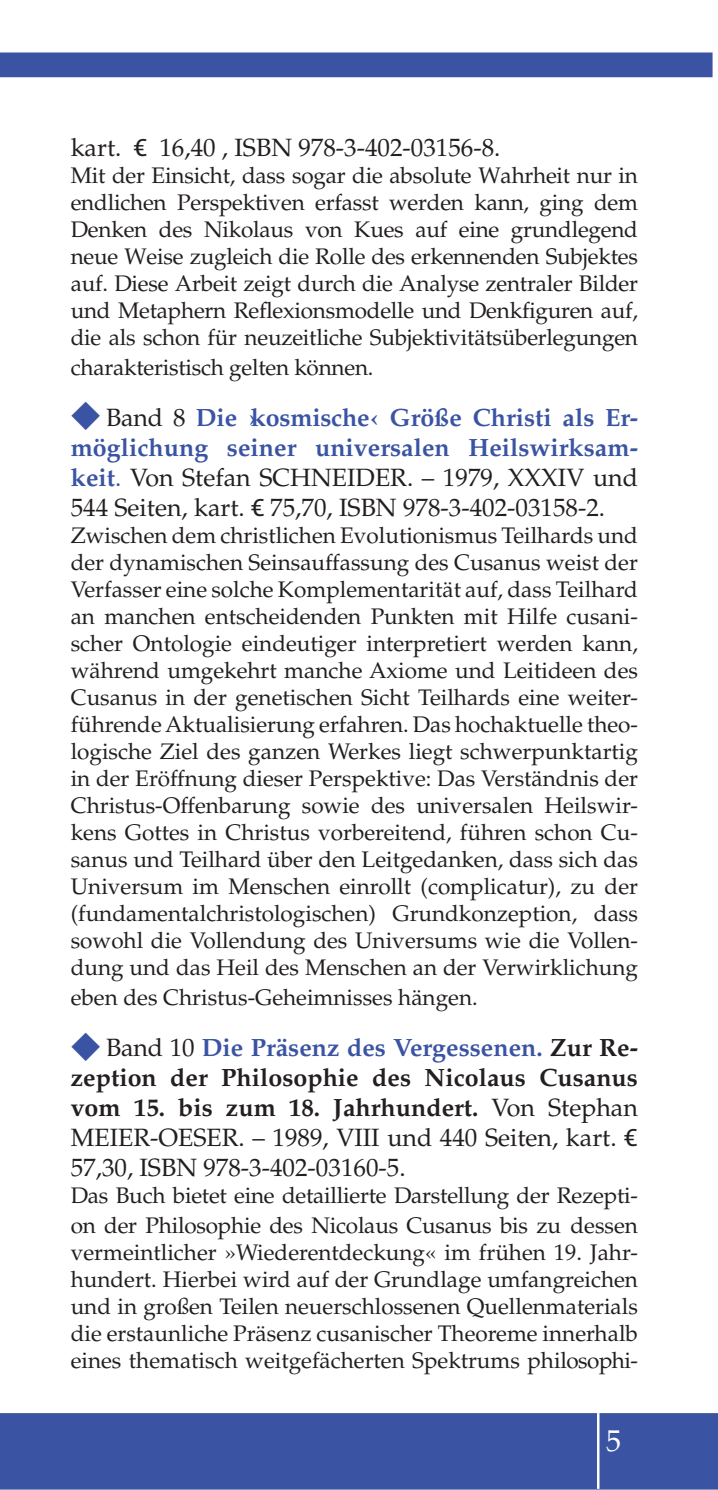
<style>
.page{position:relative;width:718px;height:1490px;background:#fff}
.page>*{position:absolute;margin:0;border:0;box-sizing:border-box;transform-origin:0 0}
.t1{font:30px "Palatino";color:#fff}
.t2{font:25px/30px "Palatino";color:#231f20;text-align:justify}
.t3{font:22.5px/27px "Palatino";letter-spacing:-.01em;color:#231f20;text-align:justify}
.s1{font-family:"Thesis Euro"}
.s2{font-weight:700;color:#3a54a3}
.s3{color:#3a54a3}
.s4{font-weight:700}
</style>
<div class="page">
<div style="left:0;top:1413px;width:717px;height:77px;background:#3a54a3"></div>
<div style="left:0;top:52px;width:712px;height:25px;background:#3a54a3"></div>
<hr style="left:597px;top:1413px;width:2px;height:76px;background:#fff">
<p class="t2" style="left:71px;top:133px;width:431px">kart. <span class="s1">d</span> 16,40 , ISBN 978-3-402-03156-8.</p>
<p class="t3" style="left:71px;top:162px;width:568px">Mit der Einsicht, dass sogar die absolute Wahrheit nur in endlichen Perspektiven erfasst werden kann, ging dem Denken des Nikolaus von Kues auf eine grundlegend neue Weise zugleich die Rolle des erkennenden Subjektes auf. Diese Arbeit zeigt durch die Analyse zentraler Bilder und Metaphern Reflexionsmodelle und Denkfiguren auf, die als schon für neuzeitliche Subjektivitätsüberlegungen</p>
<p class="t3" style="left:71px;top:354px;width:304px">charakteristisch gelten können.</p>
<p class="t2" style="left:71px;top:403px;width:568px;text-indent:35px">Band 8 <span class="s2">Die ›kosmische‹ Größe Christi als Er&shy;möglichung seiner universalen Heilswirksam&shy;keit</span><span class="s3">.</span> Von Stefan SCHNEIDER. – 1979, XXXIV und 544 Seiten, kart. <span class="s1">d</span> 75,70, ISBN 978-3-402-03158-2.</p>
<p class="t3" style="left:71px;top:522px;width:568px">Zwischen dem christlichen Evolutionismus Teilhards und der dynamischen Seinsauffassung des Cusanus weist der Verfasser eine solche Komplementarität auf, dass Teilhard an manchen entscheidenden Punkten mit Hilfe cusani&shy;scher Ontologie eindeutiger interpretiert werden kann, während umgekehrt manche Axiome und Leitideen des Cusanus in der genetischen Sicht Teilhards eine weiter&shy;führende Aktualisierung erfahren. Das hochaktuelle theo&shy;logische Ziel des ganzen Werkes liegt schwerpunktartig in der Eröffnung dieser Perspektive: Das Verständnis der Christus-Offenbarung sowie des universalen Heilswir&shy;kens Gottes in Christus vorbereitend, führen schon Cu&shy;sanus und Teilhard über den Leitgedanken, dass sich das Universum im Menschen einrollt (complicatur), zu der (fundamentalchristologischen) Grundkonzeption, dass sowohl die Vollendung des Universums wie die Vollen&shy;dung und das Heil des Menschen an der Verwirklichung</p>
<p class="t3" style="left:71px;top:984px;width:408px">eben des Christus-Geheimnisses hängen.</p>
<p class="t2" style="left:71px;top:1033px;width:568px;text-indent:35px">Band 10 <span class="s2">Die Präsenz des Vergessenen.</span> <span class="s4">Zur Re&shy;zeption der Philosophie des Nicolaus Cusanus vom 15. bis zum 18. Jahrhundert.</span> Von Stephan MEIER-OESER. – 1989, VIII und 440 Seiten, kart. <span class="s1">d </span>57,30, ISBN 978-3-402-03160-5.</p>
<p class="t3" style="left:71px;top:1181px;width:568px;line-height:30px">Das Buch bietet eine detaillierte Darstellung der Rezepti&shy;on der Philosophie des Nicolaus Cusanus bis zu dessen</p>
<p class="t3" style="left:71px;top:1240px;width:568px">vermeintlicher »Wiederentdeckung« im frühen 19. Jahr&shy;hundert. Hierbei wird auf der Grundlage umfangreichen und in großen Teilen neuerschlossenen Quellenmaterials die erstaunliche Präsenz cusanischer Theoreme innerhalb eines thematisch weitgefächerten Spektrums philosophi-</p>
<h1 class="t1" style="left:606px;top:1423px;width:16px">5</h1>
</div>
